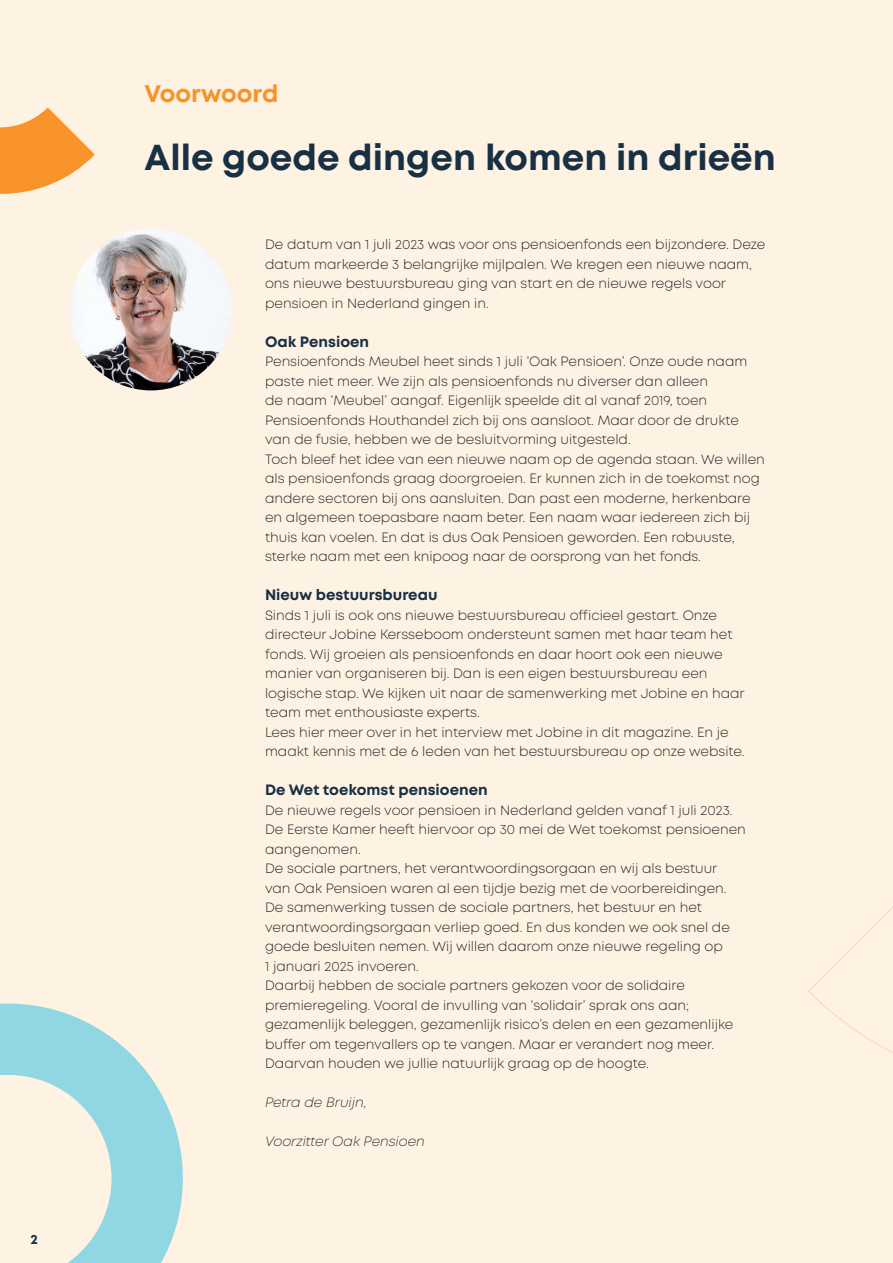
<style>
.page{position:relative;width:893px;height:1263px;background:#fef2e3}
.page>*{position:absolute;margin:0;border:0;box-sizing:border-box;transform-origin:0 0}
.t1{font:700 36px "Mont";color:#183044}
.t2{font:700 24px "Mont";color:#f79328}
.t3{font:700 15px "Mont";color:#183044}
.t4{font:300 13.5px/19.5px "Mont";color:#231f20}
.t5{font:italic 300 13.5px "Mont";color:#231f20}
.t6{font:700 13.5px "Mont";color:#183044}
</style>
<div class="page">
<svg style="left:0;top:107px;width:95px;height:87px"></svg>
<img style="left:70px;top:229px;width:162px;height:161px;border-radius:81px">
<svg style="left:0;top:1003px;width:183px;height:260px"></svg>
<svg style="left:808px;top:906px;width:85px;height:147px"></svg>
<p class="t6" style="left:31px;top:1230px;width:9px">2</p>
<h2 class="t2" style="left:145px;top:78px;width:135px">Voorwoord</h2>
<h1 class="t1" style="left:145px;top:134px;width:633px">Alle goede dingen komen in drieën</h1>
<p class="t4" style="left:265px;top:235px;width:502px">De datum van 1 juli 2023 was voor ons pensioenfonds een bijzondere. Deze datum markeerde 3 belangrijke mijlpalen. We kregen een nieuwe naam, ons nieuwe bestuursbureau ging van start en de nieuwe regels voor pensioen in Nederland gingen in.</p>
<p class="t3" style="left:265px;top:332px;width:106px">Oak Pensioen</p>
<p class="t4" style="left:265px;top:352px;width:501px">Pensioenfonds Meubel heet sinds 1 juli ‘Oak Pensioen’. Onze oude naam paste niet meer. We zijn als pensioenfonds nu diverser dan alleen<br>de naam ‘Meubel’ aangaf. Eigenlijk speelde dit al vanaf 2019, toen Pensioenfonds Houthandel zich bij ons aansloot. Maar door de drukte van de fusie, hebben we de besluitvorming uitgesteld.<br>Toch bleef het idee van een nieuwe naam op de agenda staan. We willen als pensioenfonds graag doorgroeien. Er kunnen zich in de toekomst nog andere sectoren bij ons aansluiten. Dan past een moderne, herkenbare en algemeen toepasbare naam beter. Een naam waar iedereen zich bij thuis kan voelen. En dat is dus Oak Pensioen geworden. Een robuuste, sterke naam met een knipoog naar de oorsprong van het fonds.</p>
<p class="t3" style="left:265px;top:585px;width:174px">Nieuw bestuursbureau</p>
<p class="t4" style="left:265px;top:605px;width:481px">Sinds 1 juli is ook ons nieuwe bestuursbureau officieel gestart. Onze directeur Jobine Kersseboom ondersteunt samen met haar team het fonds. Wij groeien als pensioenfonds en daar hoort ook een nieuwe manier van organiseren bij. Dan is een eigen bestuursbureau een logische stap. We kijken uit naar de samenwerking met Jobine en haar team met enthousiaste experts.<br>Lees hier meer over in het interview met Jobine in dit magazine. En je maakt kennis met de 6 leden van het bestuursbureau op onze website.</p>
<p class="t3" style="left:265px;top:780px;width:224px">De Wet toekomst pensioenen</p>
<p class="t4" style="left:265px;top:800px;width:482px">De nieuwe regels voor pensioen in Nederland gelden vanaf 1 juli 2023.<br>De Eerste Kamer heeft hiervoor op 30 mei de Wet toekomst pensioenen aangenomen.<br>De sociale partners, het verantwoordingsorgaan en wij als bestuur van Oak Pensioen waren al een tijdje bezig met de voorbereidingen.<br>De samenwerking tussen de sociale partners, het bestuur en het verantwoordingsorgaan verliep goed. En dus konden we ook snel de goede besluiten nemen. Wij willen daarom onze nieuwe regeling op<br>1 januari 2025 invoeren.<br>Daarbij hebben de sociale partners gekozen voor de solidaire premieregeling. Vooral de invulling van ‘solidair’ sprak ons aan; gezamenlijk beleggen, gezamenlijk risico’s delen en een gezamenlijke buffer om tegenvallers op te vangen. Maar er verandert nog meer.<br>Daarvan houden we jullie natuurlijk graag op de hoogte.</p>
<p class="t5" style="left:265px;top:1094px;width:103px">Petra de Bruijn,</p>
<p class="t5" style="left:265px;top:1133px;width:161px">Voorzitter Oak Pensioen</p>
</div>
